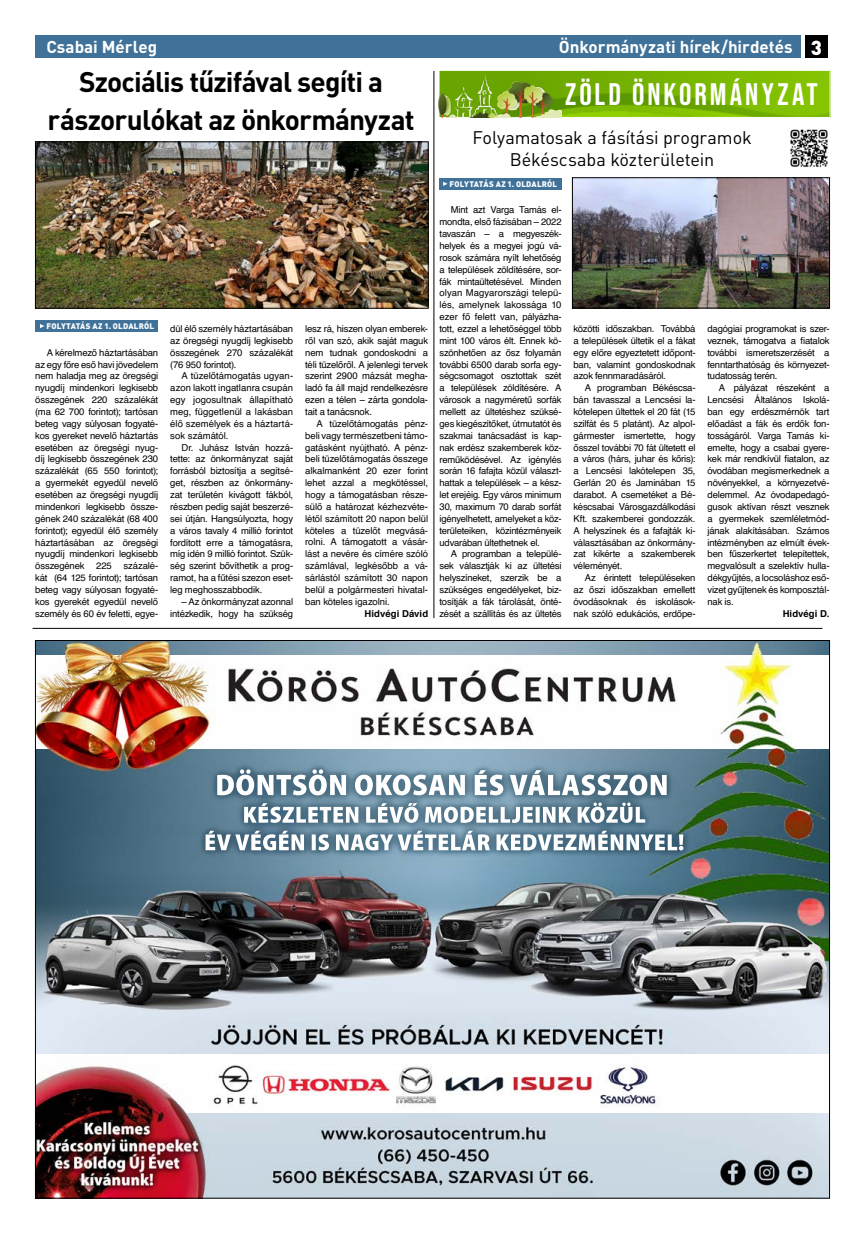
<style>
.page{position:relative;width:865px;height:1234px;background:#fff}
.page>*{position:absolute;margin:0;border:0;box-sizing:border-box;transform-origin:0 0}
.t1{font:31px "Bebas Neue";letter-spacing:.1em;color:#fff}
.t2{font:700 28px/37.9px "DIN Pro";letter-spacing:-.03em;color:#000;text-align:center}
.t3{font:18px/21.6px "DIN Pro";letter-spacing:-.005em;color:#000;text-align:center}
.t4{font:700 17px "DIN Pro";letter-spacing:-.005em;color:#fff}
.t5{font:9.5px/11.9px "Helvetica";letter-spacing:-.02em;color:#000;text-align:justify}
.t6{font:700 9.5px "Helvetica";letter-spacing:.01em;color:#000}
.t7{font:900 8px "DIN Pro";letter-spacing:.025em;color:#fff}
.s1{font-weight:900;font-size:20px}
</style>
<div class="page">
<div style="left:805px;top:35px;width:22px;height:23px;background:#000"></div>
<div style="left:35px;top:35px;width:766px;height:23px;background:#407299"></div>
<div style="left:35px;top:320px;width:123px;height:12px;background:#407299"></div>
<svg style="left:40px;top:324px;width:4px;height:4px"></svg>
<img style="left:441px;top:72px;width:387px;height:44px">
<div style="left:439px;top:70px;width:391px;height:48px;border:1px solid #fff"></div>
<img style="left:439px;top:74px;width:122px;height:44px">
<div style="left:438px;top:178px;width:123px;height:12px;background:#407299"></div>
<svg style="left:443px;top:182px;width:4px;height:4px"></svg>
<hr style="left:33px;top:628px;width:789px;height:1px;background:#000">
<img style="left:790px;top:129px;width:38px;height:38px">
<hr style="left:434px;top:71px;width:1px;height:547px;background:#000">
<img style="left:37px;top:144px;width:389px;height:162px">
<div style="left:35px;top:142px;width:393px;height:166px;border:1px solid #000"></div>
<img style="left:574px;top:179px;width:253px;height:127px">
<div style="left:572px;top:177px;width:257px;height:131px;border:1px solid #000"></div>
<img style="left:37px;top:642px;width:790px;height:553px">
<img style="left:37px;top:1053px;width:790px;height:59px">
<img style="left:37px;top:655px;width:790px;height:93px">
<h3 class="t4" style="left:46px;top:36px;width:112px">Csabai Mérleg</h3>
<h3 class="t4" style="left:559px;top:35px;width:264px">Önkormányzati hírek/hirdetés <span class="s1">3</span></h3>
<h2 class="t2" style="left:48px;top:62px;width:368px">Szociális tűzifával segíti a rászorulókat az önkormányzat</h2>
<p class="t7" style="left:46px;top:321px;width:109px">FOLYTATÁS AZ 1. OLDALRÓL</p>
<p class="t5" style="left:35px;top:346px;width:124px;text-indent:11px">A kérelmező háztartásában az egy főre eső havi jövedelem nem haladja meg az öregségi nyugdíj mindenkori legkisebb összegének 220 százalékát (ma 62 700 forintot); tartósan beteg vagy súlyosan fogyaté&shy;kos gyereket nevelő háztartás esetében az öregségi nyug&shy;díj legkisebb összegének 230 százalékát (65 550 forintot); a gyermekét egyedül nevelő esetében az öregségi nyugdíj mindenkori legkisebb össze&shy;gének 240 százalékát (68 400 forintot); egyedül élő személy háztartásában az öregségi nyugdíj mindenkori legkisebb összegének 225 százalé&shy;kát (64 125 forintot); tartósan beteg vagy súlyosan fogyaté&shy;kos gyerekét egyedül nevelő személy és 60 év feletti, egye-</p>
<p class="t5" style="left:170px;top:323px;width:124px">dül élő személy háztartásában az öregségi nyugdíj legkisebb összegének 270 százalékát (76 950 forintot).</p>
<p class="t5" style="left:170px;top:370px;width:124px;text-indent:11px">A tüzelőtámogatás ugyan&shy;azon lakott ingatlanra csupán egy jogosultnak állapítható meg, függetlenül a lakásban élő személyek és a háztartá&shy;sok számától.</p>
<p class="t5" style="left:170px;top:441px;width:124px;text-indent:11px">Dr. Juhász István hozzá&shy;tette: az önkormányzat saját forrásból biztosítja a segítsé&shy;get, részben az önkormány&shy;zat területén kivágott fákból, részben pedig saját beszerzé&shy;sei útján. Hangsúlyozta, hogy a város tavaly 4 millió forintot fordított erre a támogatásra, míg idén 9 millió forintot. Szük&shy;ség szerint bővíthetik a prog&shy;ramot, ha a fűtési szezon eset&shy;leg meghosszabbodik.</p>
<p class="t5" style="left:170px;top:595px;width:124px;text-align:right">– Az önkormányzat azonnal intézkedik, hogy ha szükség</p>
<p class="t5" style="left:305px;top:323px;width:124px">lesz rá, hiszen olyan emberek&shy;ről van szó, akik saját maguk nem tudnak gondoskodni a téli tüzelőről. A jelenlegi tervek szerint 2900 mázsát megha&shy;ladó fa áll majd rendelkezésre ezen a télen – zárta gondola&shy;tait a tanácsnok.</p>
<p class="t5" style="left:305px;top:418px;width:124px;text-indent:11px">A tüzelőtámogatás pénz&shy;beli vagy természetbeni támo&shy;gatásként nyújtható. A pénz&shy;beli tüzelőtámogatás összege alkalmanként 20 ezer forint lehet azzal a megkötéssel, hogy a támogatásban része&shy;sülő a határozat kézhezvéte&shy;létől számított 20 napon belül köteles a tüzelőt megvásá&shy;rolni. A támogatott a vásár&shy;lást a nevére és címére szóló számlával, legkésőbb a vá&shy;sárlástól számított 30 napon belül a polgármesteri hivatal&shy;ban köteles igazolni.</p>
<p class="t6" style="left:364px;top:605px;width:65px">Hidvégi Dávid</p>
<h1 class="t1" style="left:565px;top:77px;width:254px">ZÖLD ÖNKORMÁNYZAT</h1>
<h3 class="t3" style="left:472px;top:126px;width:281px">Folyamatosak a fásítási programok<br>Békéscsaba közterületein</h3>
<p class="t7" style="left:449px;top:178px;width:109px">FOLYTATÁS AZ 1. OLDALRÓL</p>
<p class="t5" style="left:439px;top:204px;width:123px;text-indent:11px">Mint azt Varga Tamás el&shy;mondta, első fázisában – 2022 tavaszán – a megyeszék&shy;helyek és a megyei jogú vá&shy;rosok számára nyílt lehetőség a települések zöldítésére, sor&shy;fák mintaültetésével. Minden olyan Magyarországi telepü&shy;lés, amelynek lakossága 10 ezer fő felett van, pályázha&shy;tott, ezzel a lehetőséggel több mint 100 város élt. Ennek kö&shy;szönhetően az ősz folyamán további 6500 darab sorfa egy&shy;ségcsomagot osztottak szét a települések zöldítésére. A városok a nagyméretű sorfák mellett az ültetéshez szüksé&shy;ges kiegészítőket, útmutatót és szakmai tanácsadást is kap&shy;nak erdész szakemberek köz&shy;reműködésével. Az igénylés során 16 fafajta közül választ&shy;hattak a települések – a kész&shy;let erejéig. Egy város minimum 30, maximum 70 darab sorfát igényelhetett, amelyeket a köz&shy;területeiken, közintézményeik udvarában ültethetnek el.</p>
<p class="t5" style="left:439px;top:548px;width:123px;text-indent:11px">A programban a települé&shy;sek választják ki az ültetési helyszíneket, szerzik be a szükséges engedélyeket, biz&shy;tosítják a fák tárolását, önté&shy;zését a szállítás és az ültetés</p>
<p class="t5" style="left:573px;top:323px;width:123px">közötti időszakban. Továbbá a települések ültetik el a fákat egy előre egyeztetett időpont&shy;ban, valamint gondoskodnak azok fennmaradásáról.</p>
<p class="t5" style="left:573px;top:382px;width:123px;text-indent:11px">A programban Békéscsa&shy;bán tavasszal a Lencsési la&shy;kótelepen ültettek el 20 fát (15 szilfát és 5 platánt). Az alpol&shy;gármester ismertette, hogy ősszel további 70 fát ültetett el a város (hárs, juhar és kőris): a Lencsési lakótelepen 35, Gerlán 20 és Jaminában 15 darabot. A csemetéket a Bé&shy;késcsabai Városgazdálkodási Kft. szakemberei gondozzák.<br>A helyszínek és a fafajták ki&shy;választásában az önkormány&shy;zat kikérte a szakemberek véleményét.</p>
<p class="t5" style="left:573px;top:572px;width:123px;text-indent:11px">Az érintett településeken az őszi időszakban emellett óvodásoknak és iskolások&shy;nak szóló edukációs, erdőpe-</p>
<p class="t5" style="left:707px;top:323px;width:123px">dagógiai programokat is szer&shy;veznek, támogatva a fiatalok további ismeretszerzését a fenntarthatóság és környezet&shy;tudatosság terén.</p>
<p class="t5" style="left:707px;top:382px;width:123px;text-indent:11px">A pályázat részeként a Lencsési Általános Iskolá&shy;ban egy erdészmérnök tart előadást a fák és erdők fon&shy;tosságáról. Varga Tamás ki&shy;emelte, hogy a csabai gyere&shy;kek már rendkívül fiatalon, az óvodában megismerkednek a növényekkel, a környezetvé&shy;delemmel. Az óvodapedagó&shy;gusok aktívan részt vesznek a gyermekek szemléletmód&shy;jának alakításában. Számos intézményben az elmúlt évek&shy;ben fűszerkertet telepítettek, megvalósult a szelektív hulla&shy;dékgyűjtés, a locsoláshoz eső&shy;vizet gyűjtenek és komposztál&shy;nak is.</p>
<p class="t6" style="left:782px;top:605px;width:48px">Hidvégi D.</p>
</div>
